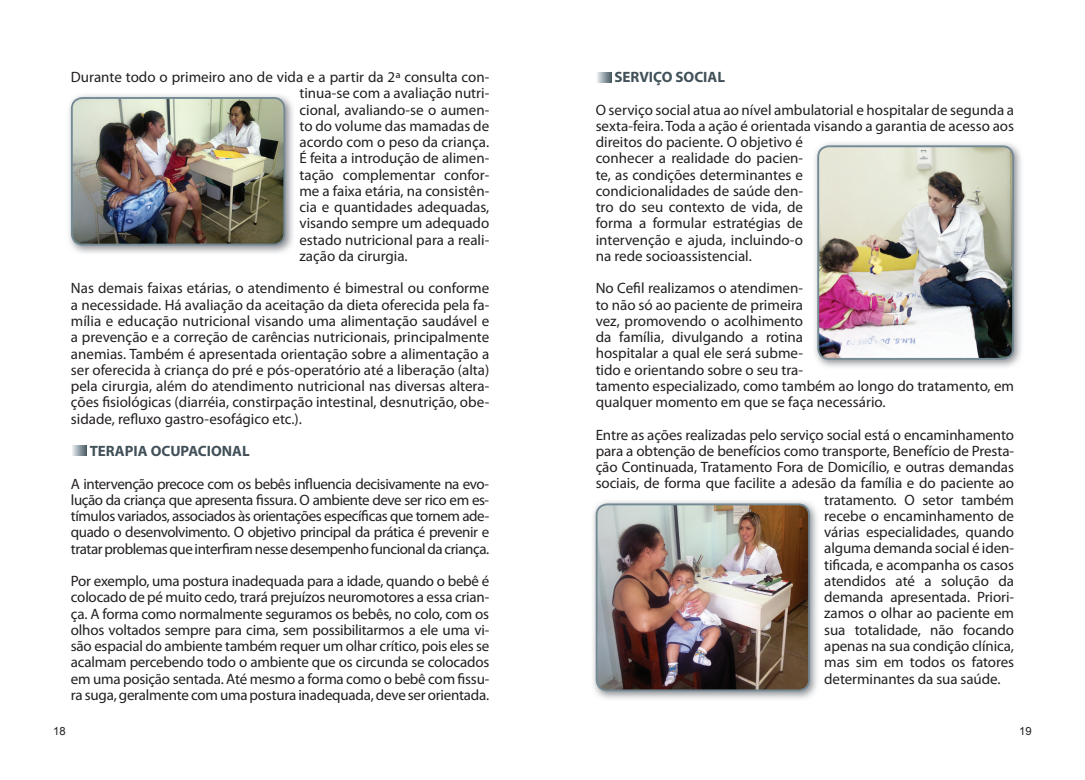
<style>
.page{position:relative;width:1085px;height:780px;background:#fff}
.page>*{position:absolute;margin:0;border:0;box-sizing:border-box;transform-origin:0 0}
.t1{font:15px/16.2px "Myriad Pro";letter-spacing:-.005em;color:#231f20;text-align:justify}
.t2{font:700 15px "Myriad Pro";color:#425159}
.t3{font:11.25px "Arial";color:#231f20}
</style>
<div class="page">
<img style="left:815px;top:143px;width:206px;height:224px">
<img style="left:818px;top:146px;width:194px;height:213px">
<div style="left:817px;top:145px;width:196px;height:215px;border:2px solid #738a95;border-radius:11px"></div>
<svg style="left:72px;top:445px;width:15px;height:11px"></svg>
<svg style="left:597px;top:72px;width:14px;height:10px"></svg>
<img style="left:69px;top:95px;width:224px;height:158px">
<img style="left:72px;top:98px;width:212px;height:146px">
<div style="left:71px;top:97px;width:214px;height:148px;border:2px solid #738a95;border-radius:11px"></div>
<img style="left:593px;top:501px;width:224px;height:198px">
<img style="left:596px;top:504px;width:213px;height:186px">
<div style="left:595px;top:503px;width:215px;height:188px;border:2px solid #738a95;border-radius:11px"></div>
<p class="t1" style="left:299px;top:69px;width:191px;text-indent:-228px">Durante todo o primeiro ano de vida e a partir da 2ª consulta con&shy;tinua-se com a avaliação nutri&shy;cional, avaliando-se o aumen&shy;to do volume das mamadas de acordo com o peso da criança.<br>É feita a introdução de alimen&shy;tação complementar confor&shy;me a faixa etária, na consistên&shy;cia e quantidades adequadas, visando sempre um adequado estado nutricional para a reali&shy;zação da cirurgia.</p>
<p class="t1" style="left:71px;top:280px;width:420px">Nas demais faixas etárias, o atendimento é bimestral ou conforme a necessidade. Há avaliação da aceitação da dieta oferecida pela fa&shy;mília e educação nutricional visando uma alimentação saudável e a prevenção e a correção de carências nutricionais, principalmente anemias. Também é apresentada orientação sobre a alimentação a ser oferecida à criança do pré e pós-operatório até a liberação (alta) pela cirurgia, além do atendimento nutricional nas diversas altera&shy;ções fisiológicas (diarréia, constirpação intestinal, desnutrição, obe&shy;sidade, refluxo gastro-esofágico etc.).</p>
<p class="t2" style="left:90px;top:441px;width:161px">TERAPIA OCUPACIONAL</p>
<p class="t1" style="left:71px;top:475px;width:420px">A intervenção precoce com os bebês influencia decisivamente na evo&shy;lução da criança que apresenta fissura. O ambiente deve ser rico em es&shy;tímulos variados, associados às orientações específicas que tornem ade&shy;quado o desenvolvimento. O objetivo principal da prática é prevenir e tratar problemas que interfiram nesse desempenho funcional da criança.</p>
<p class="t1" style="left:71px;top:572px;width:420px">Por exemplo, uma postura inadequada para a idade, quando o bebê é colocado de pé muito cedo, trará prejuízos neuromotores a essa crian&shy;ça. A forma como normalmente seguramos os bebês, no colo, com os olhos voltados sempre para cima, sem possibilitarmos a ele uma vi&shy;são espacial do ambiente também requer um olhar crítico, pois eles se acalmam percebendo todo o ambiente que os circunda se colocados em uma posição sentada. Até mesmo a forma como o bebê com fissu&shy;ra suga, geralmente com uma postura inadequada, deve ser orientada.</p>
<p class="t2" style="left:614px;top:67px;width:112px">SERVIÇO SOCIAL</p>
<p class="t1" style="left:595px;top:101px;width:420px;text-align:left">O serviço social atua ao nível ambulatorial e hospitalar de segunda a sexta-feira. Toda a ação é orientada visando a garantia de acesso aos direitos do paciente. O objetivo é<br>conhecer a realidade do pacien-<br>te, as condições determinantes e<br>condicionalidades de saúde den-<br>tro do seu contexto de vida, de<br>forma a formular estratégias de<br>intervenção e ajuda, incluindo-o<br>na rede socioassistencial.</p>
<p class="t1" style="left:595px;top:280px;width:420px;text-align:left">No Cefil realizamos o atendimen-<br>to não só ao paciente de primeira<br>vez, promovendo o acolhimento<br>da família, divulgando a rotina<br>hospitalar a qual ele será subme-<br>tido e orientando sobre o seu tra-<br>tamento especializado, como também ao longo do tratamento, em qualquer momento em que se faça necessário.</p>
<p class="t1" style="left:595px;top:426px;width:420px">Entre as ações realizadas pelo serviço social está o encaminhamento</p>
<p class="t1" style="left:595px;top:442px;width:420px">para a obtenção de benefícios como transporte, Benefício de Presta-</p>
<p class="t1" style="left:595px;top:459px;width:420px">ção Continuada, Tratamento Fora de Domicílio, e outras demandas</p>
<p class="t1" style="left:595px;top:475px;width:420px">sociais, de forma que facilite a adesão da família e do paciente ao</p>
<p class="t1" style="left:824px;top:491px;width:191px">tratamento. O setor também</p>
<p class="t1" style="left:824px;top:507px;width:191px">recebe o encaminhamento de</p>
<p class="t1" style="left:824px;top:523px;width:191px">várias especialidades, quando</p>
<p class="t1" style="left:824px;top:540px;width:191px">alguma demanda social é iden-</p>
<p class="t1" style="left:824px;top:556px;width:191px">tificada, e acompanha os casos</p>
<p class="t1" style="left:824px;top:572px;width:191px">atendidos até a solução da</p>
<p class="t1" style="left:824px;top:588px;width:191px">demanda apresentada. Priori-</p>
<p class="t1" style="left:824px;top:605px;width:191px">zamos o olhar ao paciente em</p>
<p class="t1" style="left:824px;top:621px;width:191px">sua totalidade, não focando</p>
<p class="t1" style="left:824px;top:637px;width:191px">apenas na sua condição clínica,</p>
<p class="t1" style="left:824px;top:653px;width:191px">mas sim em todos os fatores</p>
<p class="t1" style="left:824px;top:670px;width:178px">determinantes da sua saúde.</p>
<p class="t3" style="left:53px;top:723px;width:14px">18</p>
<p class="t3" style="left:1019px;top:723px;width:14px">19</p>
</div>
